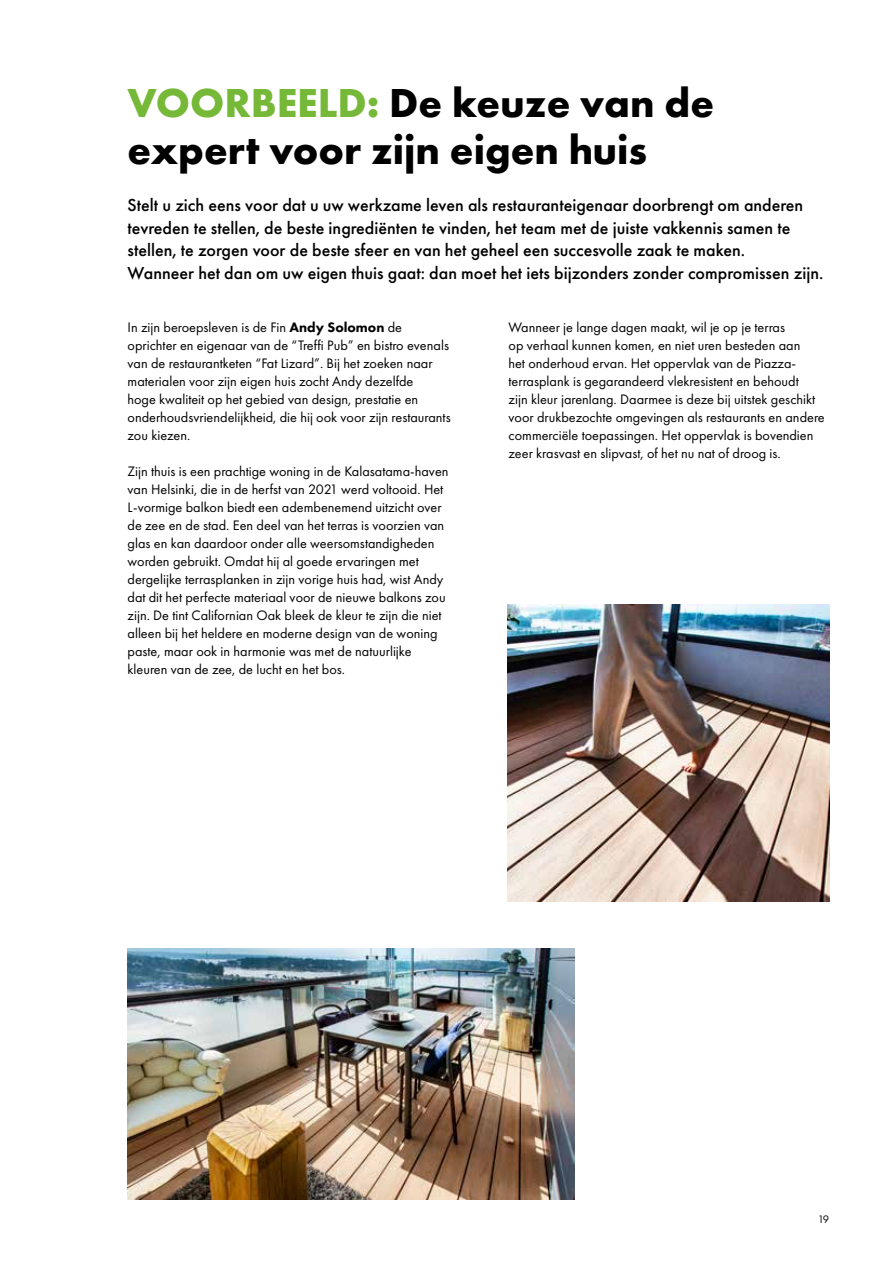
<style>
.page{position:relative;width:893px;height:1263px;background:#fff}
.page>*{position:absolute;margin:0;border:0;box-sizing:border-box;transform-origin:0 0}
.t1{font:700 42px/46.5px "Futura PT";color:#000}
.t2{font:500 18px/22.5px "Futura PT";color:#000}
.t3{font:14.25px/18px "Futura PT";color:#000}
.t4{font:11.25px "Futura PT";color:#000}
.s1{color:#76b837}
.s2{font-weight:800}
</style>
<div class="page">
<img style="left:128px;top:948px;width:446px;height:251px">
<img style="left:507px;top:604px;width:322px;height:297px">
<h1 class="t1" style="left:128px;top:79px;width:588px"><span class="s1">VOORBEELD:</span> De keuze van de expert voor zijn eigen huis</h1>
<p class="t2" style="left:128px;top:194px;width:697px">Stelt u zich eens voor dat u uw werkzame leven als restauranteigenaar doorbrengt om anderen tevreden te stellen, de beste ingrediënten te vinden, het team met de juiste vakkennis samen te stellen, te zorgen voor de beste sfeer en van het geheel een succesvolle zaak te maken.<br>Wanneer het dan om uw eigen thuis gaat: dan moet het iets bijzonders zonder compromissen zijn.</p>
<p class="t3" style="left:128px;top:319px;width:325px">In zijn beroepsleven is de Fin <span class="s2">Andy Solomon</span> de oprichter en eigenaar van de “Treffi Pub” en bistro evenals van de restaurantketen “Fat Lizard”. Bij het zoeken naar materialen voor zijn eigen huis zocht Andy dezelfde<br>hoge kwaliteit op het gebied van design, prestatie en onderhoudsvriendelijkheid, die hij ook voor zijn restaurants zou kiezen.</p>
<p class="t3" style="left:128px;top:463px;width:322px">Zijn thuis is een prachtige woning in de Kalasatama-haven van Helsinki, die in de herfst van 2021 werd voltooid. Het L-vormige balkon biedt een adembenemend uitzicht over de zee en de stad. Een deel van het terras is voorzien van glas en kan daardoor onder alle weersomstandigheden worden gebruikt. Omdat hij al goede ervaringen met dergelijke terrasplanken in zijn vorige huis had, wist Andy dat dit het perfecte materiaal voor de nieuwe balkons zou zijn. De tint Californian Oak bleek de kleur te zijn die niet alleen bij het heldere en moderne design van de woning paste, maar ook in harmonie was met de natuurlijke kleuren van de zee, de lucht en het bos.</p>
<p class="t3" style="left:509px;top:319px;width:318px">Wanneer je lange dagen maakt, wil je op je terras<br>op verhaal kunnen komen, en niet uren besteden aan<br>het onderhoud ervan. Het oppervlak van de Piazza&shy;terrasplank is gegarandeerd vlekresistent en behoudt<br>zijn kleur jarenlang. Daarmee is deze bij uitstek geschikt voor drukbezochte omgevingen als restaurants en andere commerciële toepassingen. Het oppervlak is bovendien zeer krasvast en slipvast, of het nu nat of droog is.</p>
<p class="t4" style="left:818px;top:1212px;width:13px">19</p>
</div>
